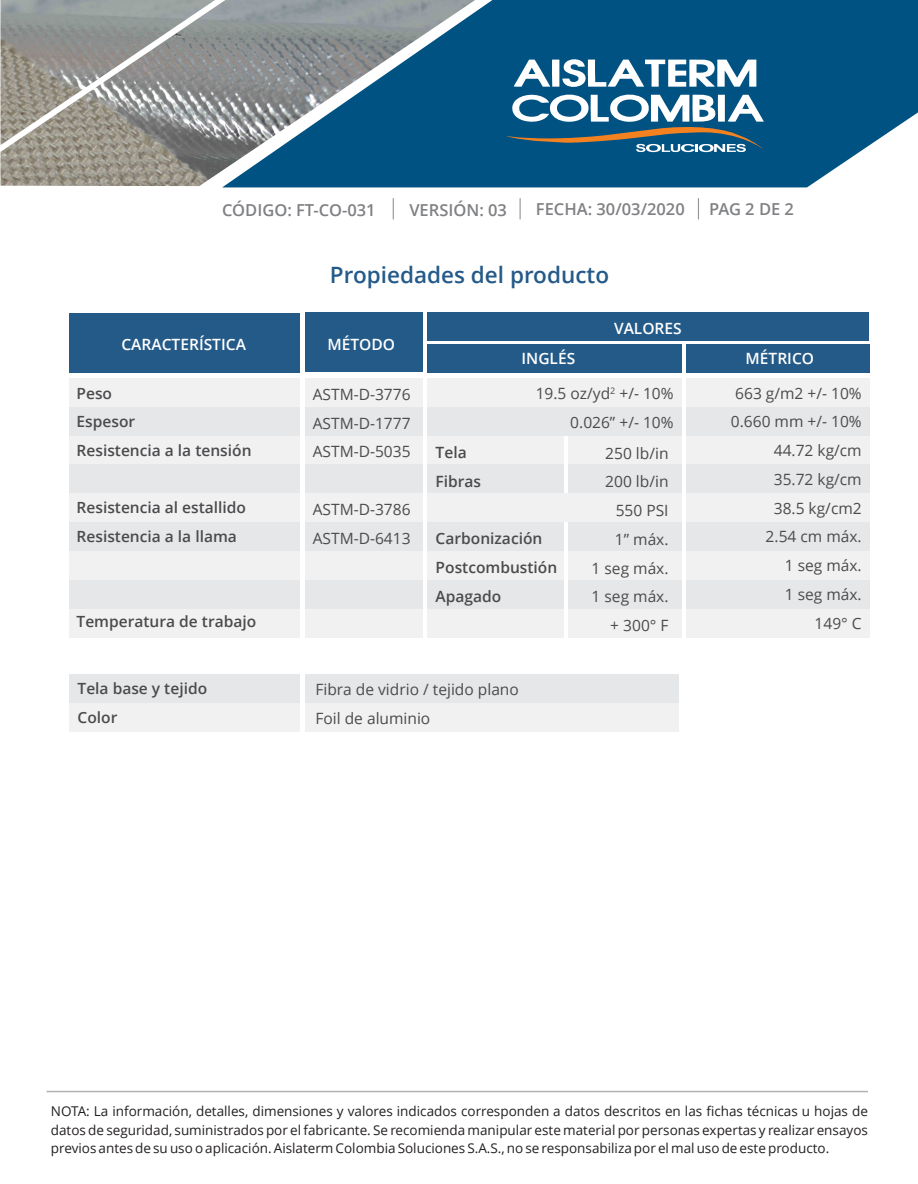
<style>
.page{position:relative;width:918px;height:1184px;background:#fff}
.page>*{position:absolute;margin:0;border:0;box-sizing:border-box;transform-origin:0 0}
.t1{font:600 22.5px "Open Sans";color:#245a89}
.t2{font:600 16.5px "Open Sans";color:#808184}
.t3{font:15.6px/28.8px "Open Sans";color:#4b4b4d;text-align:right}
.t4{font:600 15.6px/28.8px "Open Sans";color:#4b4b4d}
.t5{font:600 15.6px "Open Sans";color:#fff}
.t6{font:600 15.45px/28.5px "Open Sans";color:#4b4b4d}
.t7{font:13.5px/18.5px "Open Sans";color:#231f20;text-align:justify}
</style>
<div class="page">
<hr style="left:46px;top:1090px;width:822px;height:1px;background:#b2b2b2">
<svg style="left:393px;top:198px;width:1px;height:21px"></svg>
<svg style="left:520px;top:198px;width:1px;height:21px"></svg>
<svg style="left:698px;top:198px;width:1px;height:21px"></svg>
<img style="left:0;top:0;width:222px;height:186px">
<svg style="left:222px;top:0;width:696px;height:187px;background:#306c8f"></svg>
<svg style="left:506px;top:56px;width:258px;height:96px"></svg>
<div style="left:427px;top:312px;width:442px;height:29px;background:#245a88"></div>
<div style="left:69px;top:377px;width:231px;height:29px;background:#f1f1f2"></div>
<div style="left:69px;top:551px;width:231px;height:29px;background:#f1f1f2"></div>
<div style="left:69px;top:435px;width:231px;height:29px;background:#f1f1f2"></div>
<div style="left:69px;top:493px;width:231px;height:29px;background:#f1f1f2"></div>
<div style="left:69px;top:406px;width:231px;height:29px;background:#e6e7e8"></div>
<div style="left:69px;top:464px;width:231px;height:29px;background:#e6e7e8"></div>
<div style="left:69px;top:522px;width:231px;height:29px;background:#e6e7e8"></div>
<div style="left:69px;top:609px;width:231px;height:29px;background:#f1f1f2"></div>
<div style="left:69px;top:703px;width:231px;height:28px;background:#f1f1f2"></div>
<div style="left:69px;top:580px;width:231px;height:29px;background:#e6e7e8"></div>
<div style="left:69px;top:674px;width:231px;height:29px;background:#e6e7e8"></div>
<div style="left:305px;top:377px;width:117px;height:29px;background:#f1f1f2"></div>
<div style="left:305px;top:551px;width:117px;height:29px;background:#f1f1f2"></div>
<div style="left:305px;top:435px;width:117px;height:29px;background:#f1f1f2"></div>
<div style="left:305px;top:493px;width:117px;height:29px;background:#f1f1f2"></div>
<div style="left:305px;top:406px;width:117px;height:29px;background:#e6e7e8"></div>
<div style="left:305px;top:464px;width:117px;height:29px;background:#e6e7e8"></div>
<div style="left:305px;top:522px;width:117px;height:29px;background:#e6e7e8"></div>
<div style="left:305px;top:609px;width:117px;height:29px;background:#f1f1f2"></div>
<div style="left:305px;top:703px;width:374px;height:28px;background:#f1f1f2"></div>
<div style="left:305px;top:580px;width:117px;height:29px;background:#e6e7e8"></div>
<div style="left:305px;top:674px;width:374px;height:29px;background:#e6e7e8"></div>
<div style="left:686px;top:377px;width:184px;height:29px;background:#f1f1f2"></div>
<div style="left:686px;top:551px;width:184px;height:29px;background:#f1f1f2"></div>
<div style="left:686px;top:435px;width:184px;height:29px;background:#f1f1f2"></div>
<div style="left:686px;top:493px;width:184px;height:29px;background:#f1f1f2"></div>
<div style="left:686px;top:406px;width:184px;height:29px;background:#e6e7e8"></div>
<div style="left:686px;top:464px;width:184px;height:29px;background:#e6e7e8"></div>
<div style="left:686px;top:522px;width:184px;height:29px;background:#e6e7e8"></div>
<div style="left:686px;top:609px;width:184px;height:29px;background:#f1f1f2"></div>
<div style="left:686px;top:580px;width:184px;height:29px;background:#e6e7e8"></div>
<div style="left:568px;top:551px;width:114px;height:29px;background:#f1f1f2"></div>
<div style="left:568px;top:435px;width:114px;height:29px;background:#f1f1f2"></div>
<div style="left:540px;top:493px;width:142px;height:29px;background:#f1f1f2"></div>
<div style="left:568px;top:464px;width:114px;height:29px;background:#e6e7e8"></div>
<div style="left:568px;top:522px;width:114px;height:29px;background:#e6e7e8"></div>
<div style="left:568px;top:609px;width:114px;height:29px;background:#f1f1f2"></div>
<div style="left:568px;top:580px;width:114px;height:29px;background:#e6e7e8"></div>
<div style="left:427px;top:377px;width:254px;height:29px;background:#f1f1f2"></div>
<div style="left:69px;top:313px;width:231px;height:60px;background:#245a88"></div>
<div style="left:305px;top:312px;width:117px;height:60px;background:#245a88"></div>
<div style="left:686px;top:344px;width:184px;height:29px;background:#245a88"></div>
<div style="left:427px;top:344px;width:254px;height:29px;background:#245a88"></div>
<div style="left:427px;top:551px;width:137px;height:29px;background:#f1f1f2"></div>
<div style="left:427px;top:435px;width:137px;height:29px;background:#f1f1f2"></div>
<div style="left:427px;top:493px;width:149px;height:29px;background:#f1f1f2"></div>
<div style="left:427px;top:406px;width:254px;height:29px;background:#e6e7e8"></div>
<div style="left:427px;top:464px;width:137px;height:29px;background:#e6e7e8"></div>
<div style="left:427px;top:522px;width:137px;height:29px;background:#e6e7e8"></div>
<div style="left:427px;top:609px;width:137px;height:29px;background:#f1f1f2"></div>
<div style="left:427px;top:580px;width:137px;height:29px;background:#e6e7e8"></div>
<p class="t2" style="left:222px;top:199px;width:155px">CÓDIGO: FT-CO-031</p>
<p class="t2" style="left:409px;top:199px;width:99px">VERSIÓN: 03</p>
<p class="t2" style="left:536px;top:197px;width:150px">FECHA: 30/03/2020</p>
<p class="t2" style="left:709px;top:197px;width:86px">PAG 2 DE 2</p>
<h1 class="t1" style="left:330px;top:259px;width:281px">Propiedades del producto</h1>
<p class="t5" style="left:121px;top:334px;width:126px">CARACTERÍSTICA</p>
<p class="t5" style="left:327px;top:334px;width:69px">MÉTODO</p>
<p class="t6" style="left:77px;top:378px;width:176px">Peso<br>Espesor<br>Resistencia a la tensión</p>
<p class="t6" style="left:77px;top:492px;width:171px">Resistencia al estallido<br>Resistencia a la llama</p>
<p class="t6" style="left:77px;top:606px;width:181px">Temperatura de trabajo</p>
<p class="t3" style="left:313px;top:379px;width:99px;text-align:justify">ASTM-D-3776<br>ASTM-D-1777<br>ASTM-D-5035</p>
<p class="t3" style="left:313px;top:494px;width:99px;text-align:left">ASTM-D-3786<br>ASTM-D-6413</p>
<p class="t5" style="left:614px;top:317px;width:69px">VALORES</p>
<p class="t5" style="left:521px;top:347px;width:55px">INGLÉS</p>
<p class="t5" style="left:746px;top:347px;width:70px">MÉTRICO</p>
<p class="t3" style="left:536px;top:378px;width:139px">19.5 oz/yd<sup>2</sup> +/- 10%<br>0.026” +/- 10%</p>
<p class="t3" style="left:592px;top:438px;width:78px">250 lb/in<br>200 lb/in<br>550 PSI<br>1” máx.<br>1 seg máx.<br>1 seg máx. + 300° F</p>
<p class="t4" style="left:436px;top:437px;width:47px">Tela<br>Fibras</p>
<p class="t4" style="left:436px;top:523px;width:123px">Carbonización<br>Postcombustión<br>Apagado</p>
<p class="t3" style="left:731px;top:378px;width:132px">663 g/m2 +/- 10%<br>0.660 mm +/- 10%<br>44.72 kg/cm<br>35.72 kg/cm<br>38.5 kg/cm2<br>2.54 cm máx.<br>1 seg máx.<br>1 seg máx.<br>149° C</p>
<p class="t6" style="left:78px;top:674px;width:131px">Tela base y tejido<br>Color</p>
<p class="t3" style="left:315px;top:674px;width:205px;text-align:left">Fibra de vidrio / tejido plano<br>Foil de aluminio</p>
<p class="t7" style="left:51px;top:1101px;width:819px">NOTA: La información, detalles, dimensiones y valores indicados corresponden a datos descritos en las fichas técnicas u hojas de datos de seguridad, suministrados por el fabricante. Se recomienda manipular este material por personas expertas y realizar ensayos previos antes de su uso o aplicación. Aislaterm Colombia Soluciones S.A.S., no se responsabiliza por el mal uso de este producto.</p>
</div>
